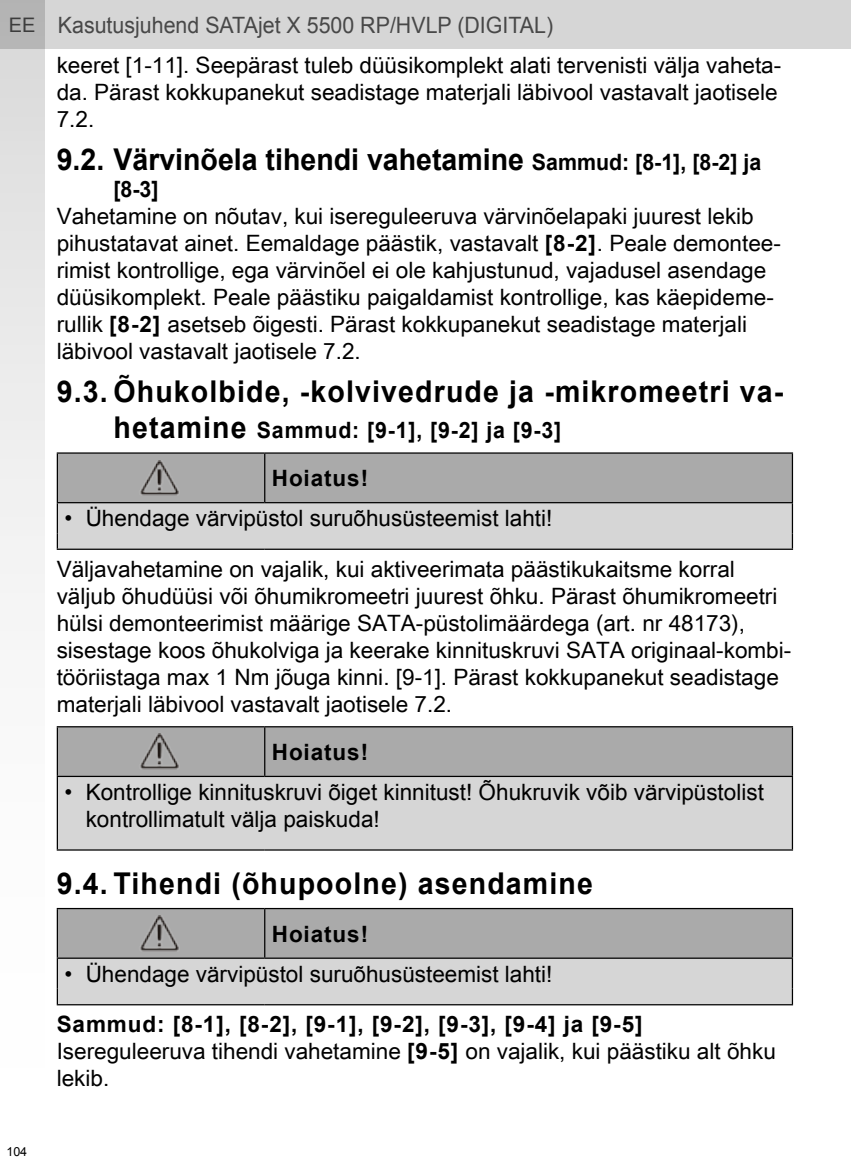
<style>
.page{position:relative;width:851px;height:1170px;background:#fff}
.page>*{position:absolute;margin:0;border:0;box-sizing:border-box;transform-origin:0 0}
.t1{font:700 30px "Arial";letter-spacing:.04em;color:#000;scale:.95 1}
.t2{font:700 30px "Arial";color:#000;scale:.95 1}
.t3{font:22.5px/27px "Arial Unicode MS";color:#000}
.t4{font:22.5px/27px "Arial";color:#000}
.t5{font:700 22.5px "Arial";letter-spacing:.04em;color:#000}
.t6{font:700 22.5px/47.8px "Arial";letter-spacing:.04em;color:#000;scale:.95 1}
.t7{font:22.5px "Arial";color:#484848;scale:.95 1}
.t8{font:12.5px "Arial";color:#000}
.s1{font-size:20px}
.s2{font-size:22.5px}
.s3{font-family:"Arial";font-weight:700}
.s4{font-size:30px}
</style>
<div class="page">
<div style="left:0;top:0;width:850px;height:49px;background:#d6d6d6"></div>
<svg style="left:0;top:0;width:44px;height:593px"></svg>
<hr style="left:57px;top:452px;width:208px;height:1px;background:#000">
<hr style="left:265px;top:452px;width:528px;height:1px;background:#000">
<svg style="left:57px;top:453px;width:736px;height:95px;background:#bbb"></svg>
<hr style="left:57px;top:548px;width:208px;height:2px;background:#000">
<hr style="left:265px;top:548px;width:528px;height:2px;background:#000">
<img style="left:115px;top:460px;width:92px;height:35px">
<div style="left:58px;top:727px;width:733px;height:48px;background:#aaa"></div>
<div style="left:58px;top:777px;width:733px;height:72px;background:#d6d6d6"></div>
<hr style="left:57px;top:777px;width:1px;height:57px;background:#000">
<hr style="left:791px;top:777px;width:2px;height:57px;background:#000">
<hr style="left:57px;top:726px;width:208px;height:1px;background:#000">
<hr style="left:57px;top:727px;width:1px;height:48px;background:#000">
<hr style="left:265px;top:726px;width:528px;height:1px;background:#000">
<hr style="left:264px;top:727px;width:1px;height:48px;background:#000">
<hr style="left:791px;top:727px;width:2px;height:48px;background:#000">
<hr style="left:57px;top:775px;width:208px;height:2px;background:#000">
<hr style="left:265px;top:775px;width:528px;height:2px;background:#000">
<svg style="left:57px;top:834px;width:1px;height:15px"></svg>
<svg style="left:791px;top:834px;width:2px;height:15px"></svg>
<hr style="left:57px;top:849px;width:208px;height:1px;background:#000">
<hr style="left:265px;top:849px;width:528px;height:1px;background:#000">
<img style="left:115px;top:733px;width:92px;height:36px">
<hr style="left:57px;top:907px;width:208px;height:2px;background:#000">
<hr style="left:265px;top:907px;width:528px;height:2px;background:#000">
<svg style="left:57px;top:908px;width:736px;height:96px;background:#b7b7b7"></svg>
<hr style="left:57px;top:1004px;width:208px;height:1px;background:#000">
<hr style="left:265px;top:1004px;width:528px;height:1px;background:#000">
<img style="left:115px;top:915px;width:92px;height:36px">
<p class="t7" style="left:9px;top:10px;width:574px"><span class="s1">EE</span> Kasutusjuhend SATAjet X 5500 RP/HVLP (DIGITAL)</p>
<p class="t3" style="left:57px;top:51px;width:726px">keeret [1-11]. Seepärast tuleb düüsikomplekt alati tervenisti välja vaheta&shy;da. Pärast kokkupanekut seadistage materjali läbivool vastavalt jaotisele<br>7.2.</p>
<h1 class="t2" style="left:57px;top:139px;width:743px">9.2. Värvinõela tihendi vahetamine <span class="s2">Sammud: [8-1], [8-2] ja</span></h1>
<p class="t6" style="left:113px;top:166px;width:49px">[8-3]</p>
<p class="t3" style="left:57px;top:202px;width:725px">Vahetamine on nõutav, kui isereguleeruva värvinõelapaki juurest lekib pihustatavat ainet. Eemaldage päästik, vastavalt <span class="s3">[8-2]</span>. Peale demontee&shy;rimist kontrollige, ega värvinõel ei ole kahjustunud, vajadusel asendage düüsikomplekt. Peale päästiku paigaldamist kontrollige, kas käepideme&shy;rullik <span class="s3">[8-2]</span> asetseb õigesti. Pärast kokkupanekut seadistage materjali läbivool vastavalt jaotisele 7.2.</p>
<h1 class="t1" style="left:57px;top:371px;width:766px">9.3. Õhukolbide, -kolvivedrude ja -mikromeetri va-</h1>
<p class="t6" style="left:272px;top:407px;width:306px;text-indent:-158px"><span class="s4">hetamine</span> Sammud: [9-1], [9-2] ja [9-3]<br>Hoiatus!</p>
<p class="t4" style="left:64px;top:505px;width:489px">• Ühendage värvipüstol suruõhusüsteemist lahti!</p>
<p class="t3" style="left:57px;top:555px;width:736px">Väljavahetamine on vajalik, kui aktiveerimata päästikukaitsme korral väljub õhudüüsi või õhumikromeetri juurest õhku. Pärast õhumikromeetri hülsi demonteerimist määrige SATA-püstolimäärdega (art. nr 48173), sisestage koos õhukolviga ja keerake kinnituskruvi SATA originaal-kombi&shy;tööriistaga max 1 Nm jõuga kinni. [9-1]. Pärast kokkupanekut seadistage materjali läbivool vastavalt jaotisele 7.2.</p>
<p class="t5" style="left:272px;top:736px;width:98px">Hoiatus!</p>
<p class="t4" style="left:86px;top:778px;width:679px;text-indent:-21px">• Kontrollige kinnituskruvi õiget kinnitust! Õhukruvik võib värvipüstolist kontrollimatult välja paiskuda!</p>
<p class="t8" style="left:6px;top:1143px;width:22px">104</p>
<h1 class="t1" style="left:57px;top:863px;width:565px">9.4. Tihendi (õhupoolne) asendamine</h1>
<p class="t5" style="left:272px;top:918px;width:98px">Hoiatus!</p>
<p class="t4" style="left:64px;top:960px;width:489px">• Ühendage värvipüstol suruõhusüsteemist lahti!</p>
<p class="t5" style="left:57px;top:1009px;width:587px">Sammud: [8-1], [8-2], [9-1], [9-2], [9-3], [9-4] ja [9-5]</p>
<p class="t3" style="left:57px;top:1037px;width:720px">Isereguleeruva tihendi vahetamine <span class="s3">[9-5]</span> on vajalik, kui päästiku alt õhku lekib.</p>
</div>
